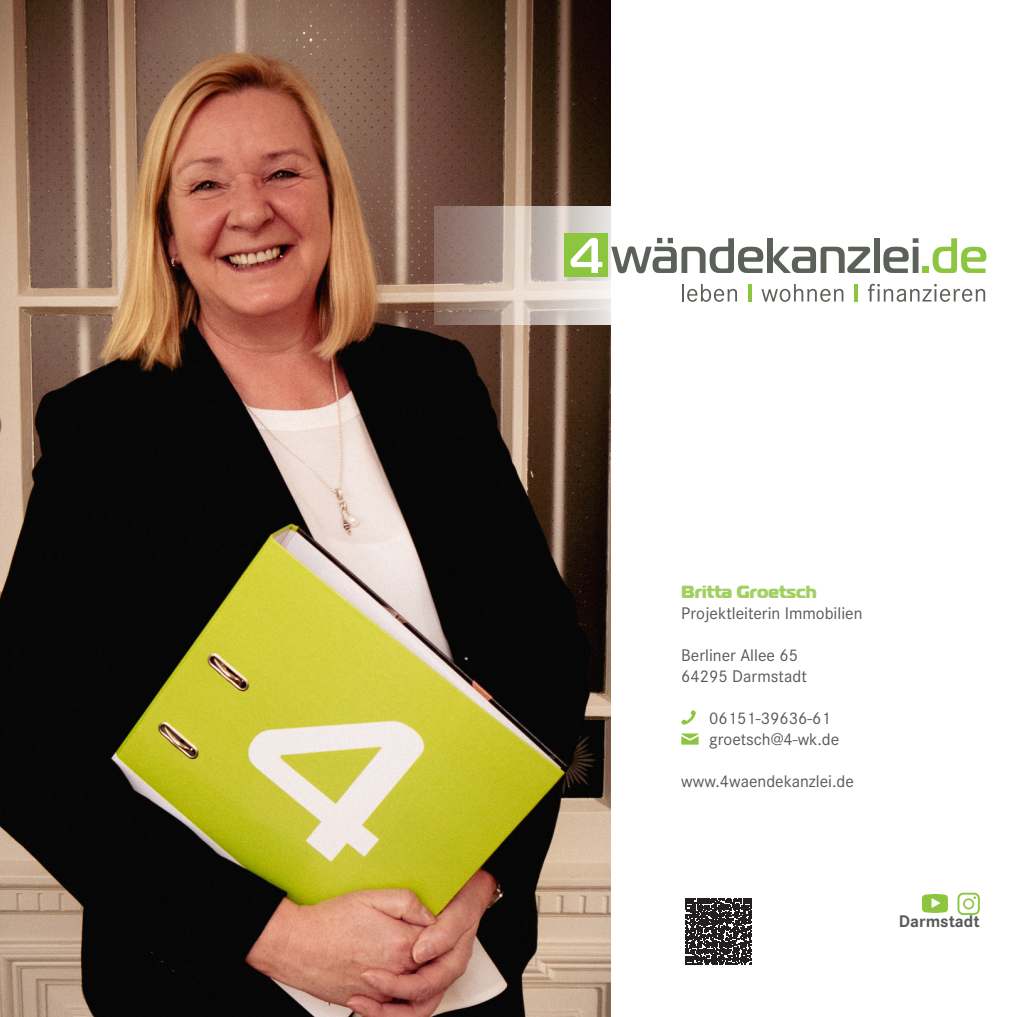
<style>
.page{position:relative;width:1017px;height:1017px;background:#fff}
.page>*{position:absolute;margin:0;border:0;box-sizing:border-box;transform-origin:0 0}
.t1{font:17.5px/21px "Corporate S Pro";color:#57585a}
.t2{font:17.5px "Magistral Black C";color:#a1cf62}
.t3{font:700 17.5px "Corporate S Pro";color:#57585a}
</style>
<div class="page">
<img style="left:0;top:0;width:610px;height:1017px">
<svg style="left:434px;top:206px;width:228px;height:118px"></svg>
<div style="left:564px;top:233px;width:44px;height:44px;background:#8bc63e"></div>
<svg style="left:570px;top:238px;width:32px;height:35px"></svg>
<svg style="left:611px;top:238px;width:152px;height:35px"></svg>
<div style="left:767px;top:238px;width:6px;height:35px;background:#5b6159"></div>
<svg style="left:773px;top:247px;width:97px;height:26px"></svg>
<div style="left:874px;top:238px;width:6px;height:35px;background:#5b6159"></div>
<svg style="left:883px;top:238px;width:35px;height:35px"></svg>
<div style="left:922px;top:267px;width:7px;height:6px;background:#8bc63e"></div>
<svg style="left:933px;top:238px;width:53px;height:35px"></svg>
<svg style="left:682px;top:284px;width:55px;height:18px"></svg>
<hr style="left:748px;top:284px;width:4px;height:18px;background:#8bc63e">
<svg style="left:761px;top:284px;width:82px;height:18px"></svg>
<hr style="left:855px;top:284px;width:3px;height:18px;background:#8bc63e">
<svg style="left:868px;top:284px;width:117px;height:18px"></svg>
<svg style="left:681px;top:710px;width:15px;height:15px"></svg>
<svg style="left:681px;top:733px;width:18px;height:12px"></svg>
<svg style="left:922px;top:894px;width:26px;height:19px"></svg>
<svg style="left:957px;top:893px;width:23px;height:22px"></svg>
<svg style="left:686px;top:898px;width:66px;height:66px"></svg>
<p class="t2" style="left:681px;top:580px;width:137px">Britta Groetsch</p>
<p class="t1" style="left:681px;top:601px;width:183px">Projektleiterin Immobilien</p>
<p class="t1" style="left:681px;top:643px;width:118px">Berliner Allee 65</p>
<p class="t1" style="left:681px;top:664px;width:127px">64295 Darmstadt</p>
<p class="t1" style="left:709px;top:706px;width:132px">06151-39636-61 groetsch@4-wk.de</p>
<p class="t1" style="left:681px;top:769px;width:174px">www.4waendekanzlei.de</p>
<p class="t3" style="left:899px;top:907px;width:82px">Darmstadt</p>
</div>
